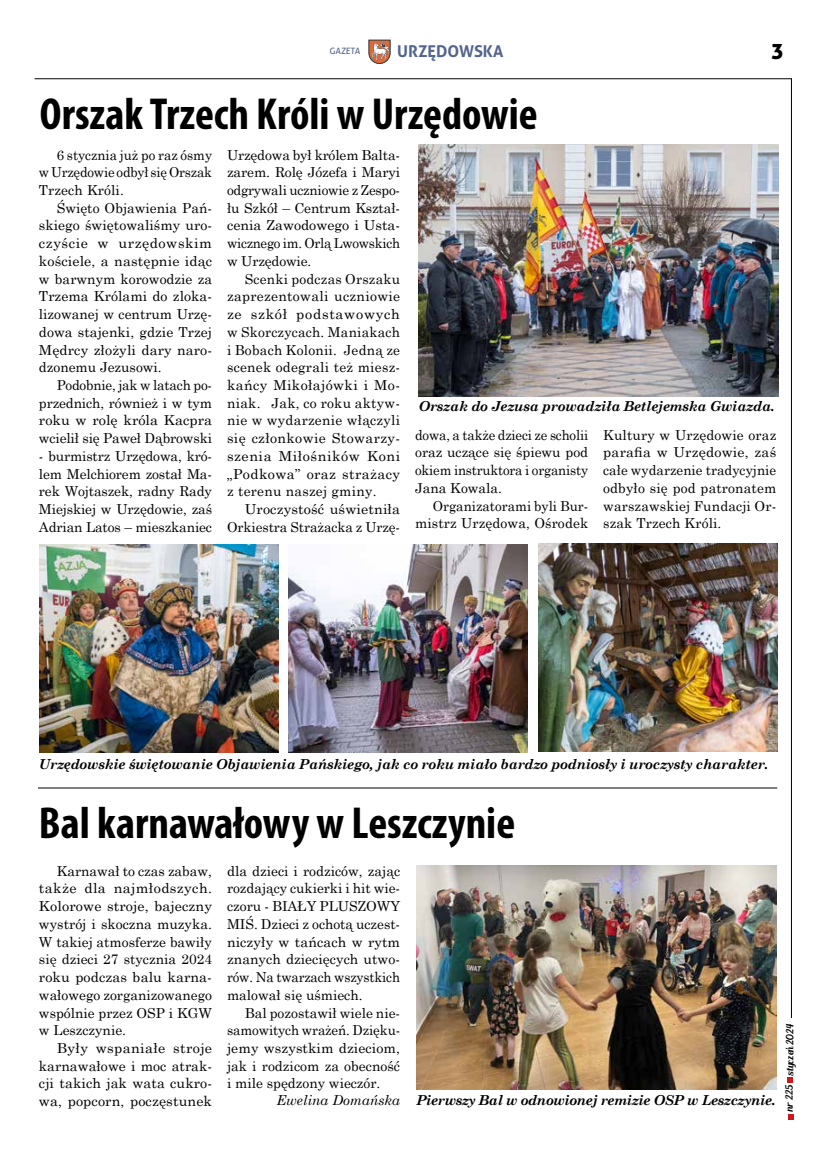
<style>
.page{position:relative;width:833px;height:1170px;background:#fff}
.page>*{position:absolute;margin:0;border:0;box-sizing:border-box;transform-origin:0 0}
.t1{font:700 condensed 45px "Myriad Pro";color:#000}
.t2{font:21.25px "Aller Display";color:#000}
.t3{font:700 16.25px "Aller";color:#53658d}
.t4{font:13.75px/17.8px "Century Schoolbook";color:#000;text-align:justify}
.t5{font:italic 700 13.75px "Century Schoolbook";letter-spacing:-.02em;color:#000}
.t6{font:13.75px/17.8px "Century Schoolbook";color:#000;text-align:justify;scale:.96 1}
.t7{font:13.75px/17.8px "Century Schoolbook";color:#000;text-align:justify;scale:1.04 1}
.t8{font:italic 13.75px "Century Schoolbook";color:#000}
.t9{font:10px "Blenda Script";color:#000}
.t10{font:8.75px "Aller";color:#53658d}
</style>
<div class="page">
<svg style="left:369px;top:40px;width:21px;height:24px"></svg>
<hr style="left:35px;top:78px;width:756px;height:1px;background:#000">
<hr style="left:791px;top:78px;width:1px;height:994px;background:#000">
<div style="left:786px;top:1018px;width:9px;height:57px;background:#fff"></div>
<svg style="left:788px;top:1114px;width:5px;height:5px"></svg>
<svg style="left:787px;top:1077px;width:6px;height:5px"></svg>
<hr style="left:38px;top:787px;width:739px;height:1px;background:#000">
<img style="left:40px;top:544px;width:239px;height:208px">
<img style="left:288px;top:544px;width:239px;height:208px">
<img style="left:419px;top:144px;width:359px;height:252px">
<img style="left:539px;top:543px;width:238px;height:208px">
<img style="left:416px;top:865px;width:360px;height:223px">
<p class="t10" style="left:330px;top:46px;width:32px">GAZETA</p>
<p class="t3" style="left:397px;top:41px;width:108px">URZĘDOWSKA</p>
<h1 class="t1" style="left:40px;top:86px;width:499px">Orszak Trzech Króli w Urzędowie</h1>
<h2 class="t2" style="left:772px;top:37px;width:13px">3</h2>
<p class="t6" style="left:39px;top:144px;width:182px;text-indent:18px">6 stycznia już po raz ósmy w Urzędowie odbył się Orszak Trzech Króli.</p>
<p class="t4" style="left:39px;top:198px;width:175px;text-indent:18px">Święto Objawienia Pań&shy;skiego świętowaliśmy uro&shy;czyście w urzędowskim kościele, a następnie idąc w barwnym korowodzie za Trzema Królami do zloka&shy;lizowanej w centrum Urzę&shy;dowa stajenki, gdzie Trzej Mędrcy złożyli dary naro&shy;dzonemu Jezusowi.</p>
<p class="t4" style="left:39px;top:375px;width:175px;text-indent:18px">Podobnie, jak w latach po&shy;przednich, również i w tym roku w rolę króla Kacpra wcielił się Paweł Dąbrowski</p>
<p class="t4" style="left:39px;top:446px;width:175px">- burmistrz Urzędowa, kró&shy;lem Melchiorem został Ma&shy;rek Wojtaszek, radny Rady Miejskiej w Urzędowie, zaś Adrian Latos – mieszkaniec</p>
<p class="t4" style="left:227px;top:144px;width:175px">Urzędowa był królem Balta&shy;zarem. Rolę Józefa i Maryi odgrywali uczniowie z Zespo&shy;łu Szkół – Centrum Kształ&shy;cenia Zawodowego i Usta&shy;wicznego im. Orlą Lwowskich w Urzędowie.</p>
<p class="t4" style="left:227px;top:268px;width:175px;text-indent:18px">Scenki podczas Orszaku zaprezentowali uczniowie ze szkół podstawowych w Skorczycach. Maniakach i Bobach Kolonii. Jedną ze scenek odegrali też miesz&shy;kańcy Mikołajówki i Mo&shy;niak. Jak, co roku aktyw&shy;nie w wydarzenie włączyli się członkowie Stowarzy&shy;szenia Miłośników Koni „Podkowa” oraz strażacy z terenu naszej gminy.</p>
<p class="t7" style="left:227px;top:499px;width:168px;text-align:right">Uroczystość uświetniła<br>Orkiestra Strażacka z Urzę-</p>
<p class="t5" style="left:419px;top:395px;width:357px">Orszak do Jezusa prowadziła Betlejemska Gwiazda.</p>
<p class="t6" style="left:415px;top:424px;width:182px">dowa, a także dzieci ze scholii oraz uczące się śpiewu pod okiem instruktora i organisty Jana Kowala.</p>
<p class="t4" style="left:415px;top:495px;width:175px;text-align:right">Organizatorami byli Bur&shy;mistrz Urzędowa, Ośrodek</p>
<p class="t4" style="left:603px;top:424px;width:175px">Kultury w Urzędowie oraz parafia w Urzędowie, zaś całe wydarzenie tradycyjnie odbyło się pod patronatem warszawskiej Fundacji Or&shy;szak Trzech Króli.</p>
<p class="t5" style="left:39px;top:754px;width:731px">Urzędowskie świętowanie Objawienia Pańskiego, jak co roku miało bardzo podniosły i uroczysty charakter.</p>
<h1 class="t1" style="left:39px;top:794px;width:478px">Bal karnawałowy w Leszczynie</h1>
<p class="t4" style="left:39px;top:860px;width:175px;text-indent:18px">Karnawał to czas zabaw, także dla najmłodszych.<br>Kolorowe stroje, bajeczny wystrój i skoczna muzyka.<br>W takiej atmosferze bawiły się dzieci 27 stycznia 2024 roku podczas balu karna&shy;wałowego zorganizowanego wspólnie przez OSP i KGW w Leszczynie.</p>
<p class="t7" style="left:39px;top:1037px;width:168px;text-indent:18px">Były wspaniałe stroje karnawałowe i moc atrak&shy;cji takich jak wata cukro&shy;wa, popcorn, poczęstunek</p>
<p class="t4" style="left:227px;top:860px;width:175px">dla dzieci i rodziców, zając rozdający cukierki i hit wie&shy;czoru - BIAŁY PLUSZOWY MIŚ. Dzieci z ochotą uczest&shy;niczyły w tańcach w rytm znanych dziecięcych utwo&shy;rów. Na twarzach wszystkich malował się uśmiech.</p>
<p class="t4" style="left:227px;top:1002px;width:175px;text-indent:18px">Bal pozostawił wiele nie&shy;samowitych wrażeń. Dzięku&shy;jemy wszystkim dzieciom, jak i rodzicom za obecność i mile spędzony wieczór.</p>
<p class="t8" style="left:276px;top:1089px;width:125px">Ewelina Domańska</p>
<p class="t5" style="left:416px;top:1089px;width:361px">Pierwszy Bal w odnowionej remizie OSP w Leszczynie.</p>
<p class="t9" style="left:783px;top:1112px;width:90px;rotate:-90deg">nr 225 styczeń 2024</p>
</div>
